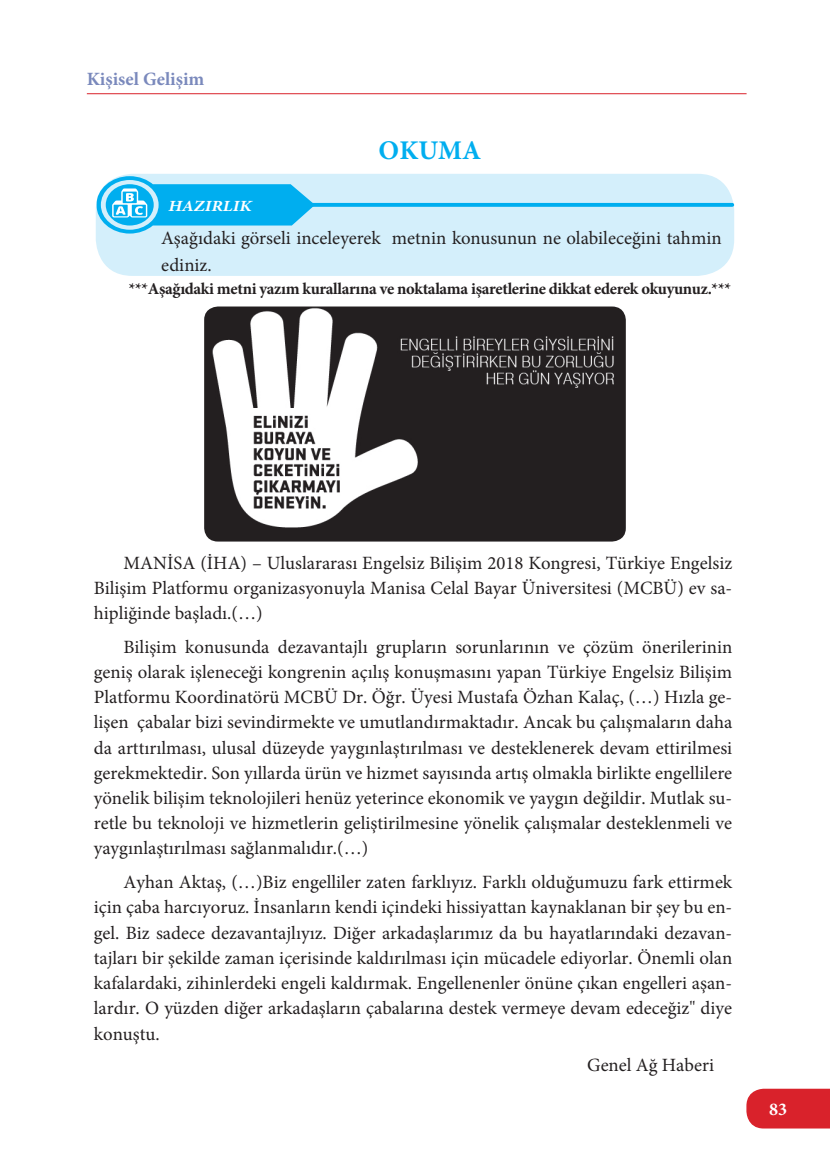
<style>
.page{position:relative;width:830px;height:1170px;background:#fff}
.page>*{position:absolute;margin:0;border:0;box-sizing:border-box;transform-origin:0 0}
.metin{font:700 27px "Minion Pro";color:#00aeef}
.metin-2{font:18.75px/25.2px "Minion Pro";color:#231f20;text-align:justify}
.t1{font:700 18.75px "Minion Pro";color:#7a89bc}
.t2{font:700 18px "Minion Pro";color:#fff}
.metin-3{font:700 16.5px "Minion Pro";letter-spacing:-.02em;color:#231f20}
.t3{font:italic 700 15.45px "Minion Pro";color:#fff;scale:1.16 1}
</style>
<div class="page">
<hr style="left:87px;top:93px;width:659px;height:1px;background:#d9222b">
<svg style="left:746px;top:1088px;width:83px;height:40px;background:#db2e37"></svg>
<div style="left:96px;top:174px;width:637px;height:102px;background:#d4effb;border-radius:37px"></div>
<svg style="left:315px;top:203px;width:417px;height:4px;background:#09b0ef"></svg>
<svg style="left:96px;top:176px;width:219px;height:57px"></svg>
<img style="left:204px;top:306px;width:421px;height:235px">
<p class="t1" style="left:87px;top:65px;width:119px">Kişisel Gelişim</p>
<p class="t3" style="left:168px;top:195px;width:73px">HAZIRLIK</p>
<p class="metin" style="left:378px;top:131px;width:104px">OKUMA</p>
<p class="metin-2" style="left:161px;top:225px;width:561px;line-height:26.5px">Aşağıdaki görseli inceleyerek metnin konusunun ne olabileceğini tahmin ediniz.</p>
<p class="metin-3" style="left:129px;top:277px;width:603px">***Aşağıdaki metni yazım kurallarına ve noktalama işaretlerine dikkat ederek okuyunuz.***</p>
<p class="metin-2" style="left:94px;top:550px;width:639px;text-indent:30px">MANİSA (İHA) – Uluslararası Engelsiz Bilişim 2018 Kongresi, Türkiye Engelsiz Bilişim Platformu organizasyonuyla Manisa Celal Bayar Üniversitesi (MCBÜ) ev sa&shy;hipliğinde başladı.(…)</p>
<p class="metin-2" style="left:94px;top:634px;width:639px;text-indent:30px">Bilişim konusunda dezavantajlı grupların sorunlarının ve çözüm önerilerinin geniş olarak işleneceği kongrenin açılış konuşmasını yapan Türkiye Engelsiz Bilişim Platformu Koordinatörü MCBÜ Dr. Öğr. Üyesi Mustafa Özhan Kalaç, (…) Hızla ge&shy;lişen çabalar bizi sevindirmekte ve umutlandırmaktadır. Ancak bu çalışmaların daha da arttırılması, ulusal düzeyde yaygınlaştırılması ve desteklenerek devam ettirilmesi gerekmektedir. Son yıllarda ürün ve hizmet sayısında artış olmakla birlikte engellilere yönelik bilişim teknolojileri henüz yeterince ekonomik ve yaygın değildir. Mutlak su&shy;retle bu teknoloji ve hizmetlerin geliştirilmesine yönelik çalışmalar desteklenmeli ve yaygınlaştırılması sağlanmalıdır.(…)</p>
<p class="metin-2" style="left:94px;top:869px;width:639px;text-indent:30px">Ayhan Aktaş, (…)Biz engelliler zaten farklıyız. Farklı olduğumuzu fark ettirmek için çaba harcıyoruz. İnsanların kendi içindeki hissiyattan kaynaklanan bir şey bu en&shy;gel. Biz sadece dezavantajlıyız. Diğer arkadaşlarımız da bu hayatlarındaki dezavan&shy;tajları bir şekilde zaman içerisinde kaldırılması için mücadele ediyorlar. Önemli olan kafalardaki, zihinlerdeki engeli kaldırmak. Engellenenler önüne çıkan engelleri aşan&shy;lardır. O yüzden diğer arkadaşların çabalarına destek vermeye devam edeceğiz" diye konuştu.</p>
<p class="metin-2" style="left:587px;top:1052px;width:128px">Genel Ağ Haberi</p>
<p class="t2" style="left:768px;top:1096px;width:19px">83</p>
</div>
